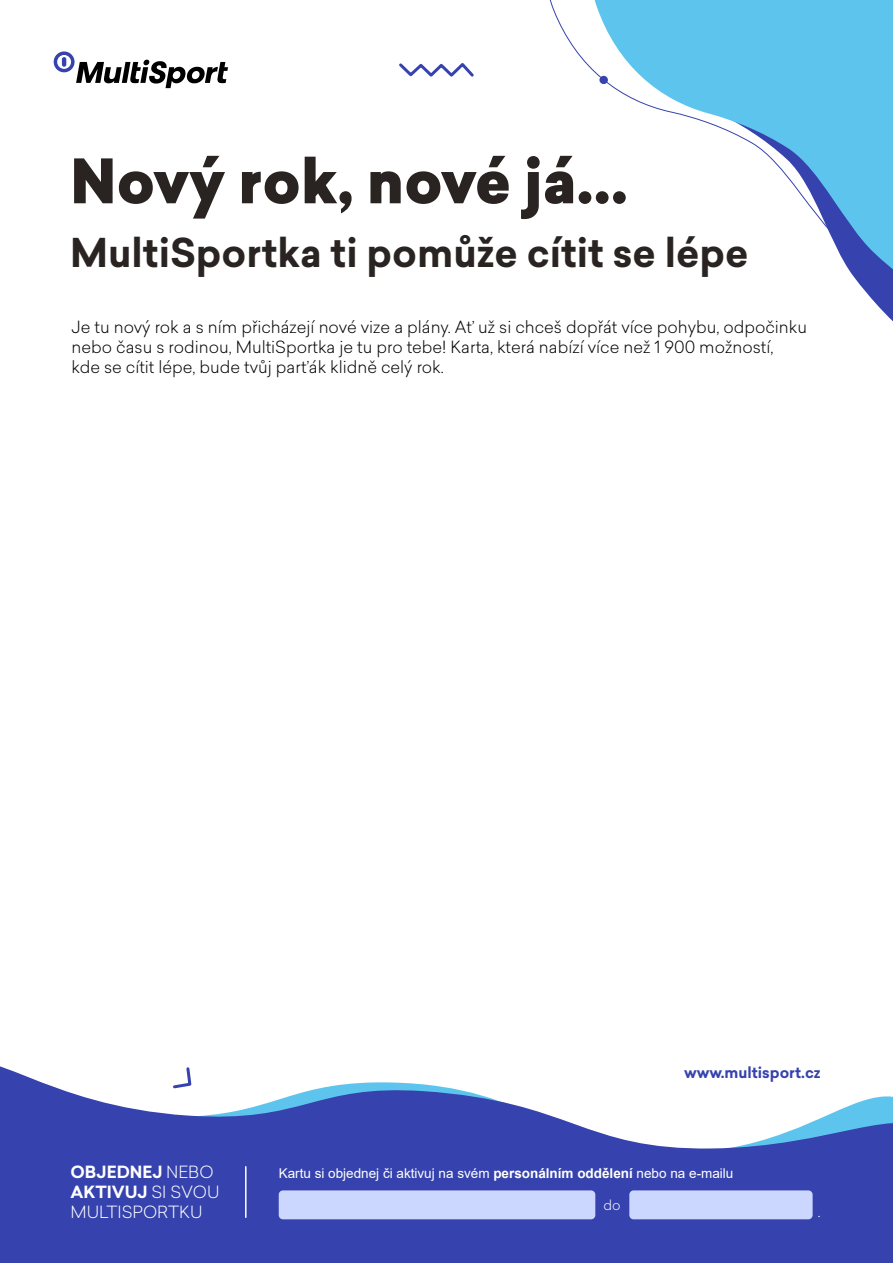
<style>
.page{position:relative;width:893px;height:1263px;background:#fff}
.page>*{position:absolute;margin:0;border:0;box-sizing:border-box;transform-origin:0 0}
.t1{font:900 60px "Sailec";color:#292421}
.t2{font:700 39px "Sailec";color:#292421}
.t3{font:300 16.5px/19.8px "Sailec";color:#000}
.t4{font:300 16.5px/19.8px "Sailec";color:#fff}
.t5{font:700 15px "Sailec";color:#3642ae}
.t6{font:300 15px "Sailec";color:#fff}
.t7{font:13.5px "Arial";color:#fff}
.t8{font:300 13.5px "Sailec";color:#fff}
.s1{font-weight:700}
</style>
<div class="page">
<svg style="left:0;top:1066px;width:893px;height:197px;fill:#3642ad"></svg>
<div style="left:279px;top:1190px;width:316px;height:29px;background:#ccd7ff;border-radius:4px"></div>
<div style="left:629px;top:1190px;width:184px;height:29px;background:#ccd7ff;border-radius:4px"></div>
<svg style="left:54px;top:51px;width:174px;height:37px"></svg>
<svg style="left:399px;top:63px;width:75px;height:14px"></svg>
<svg style="left:171px;top:1066px;width:22px;height:24px"></svg>
<hr style="left:245px;top:1167px;width:2px;height:50px;background:#fff">
<svg style="left:549px;top:0;width:344px;height:322px"></svg>
<div style="left:599px;top:76px;width:9px;height:8px;background:#3642ae;border-radius:50%"></div>
<h1 class="t1" style="left:70px;top:138px;width:560px">Nový rok, nové já…</h1>
<h2 class="t2" style="left:70px;top:225px;width:680px">MultiSportka ti pomůže cítit se lépe</h2>
<p class="t3" style="left:72px;top:317px;width:737px">Je tu nový rok a s ním přicházejí nové vize a plány. Ať už si chceš dopřát více pohybu, odpočinku nebo času s rodinou, MultiSportka je tu pro tebe! Karta, která nabízí více než 1 900 možností,<br>kde se cítit lépe, bude tvůj parťák klidně celý rok.</p>
<p class="t5" style="left:684px;top:1061px;width:138px">www.multisport.cz</p>
<p class="t4" style="left:71px;top:1162px;width:150px"><span class="s1">OBJEDNEJ</span> NEBO<br><span class="s1">AKTIVUJ</span> SI SVOU<br>MULTISPORTKU</p>
<p class="t7" style="left:279px;top:1164px;width:456px">Kartu si objednej či aktivuj na svém <span class="s1">personálním oddělení</span> nebo na e-mailu</p>
<p class="t8" style="left:603px;top:1195px;width:19px">do</p>
<p class="t6" style="left:818px;top:1201px;width:4px">.</p>
</div>
